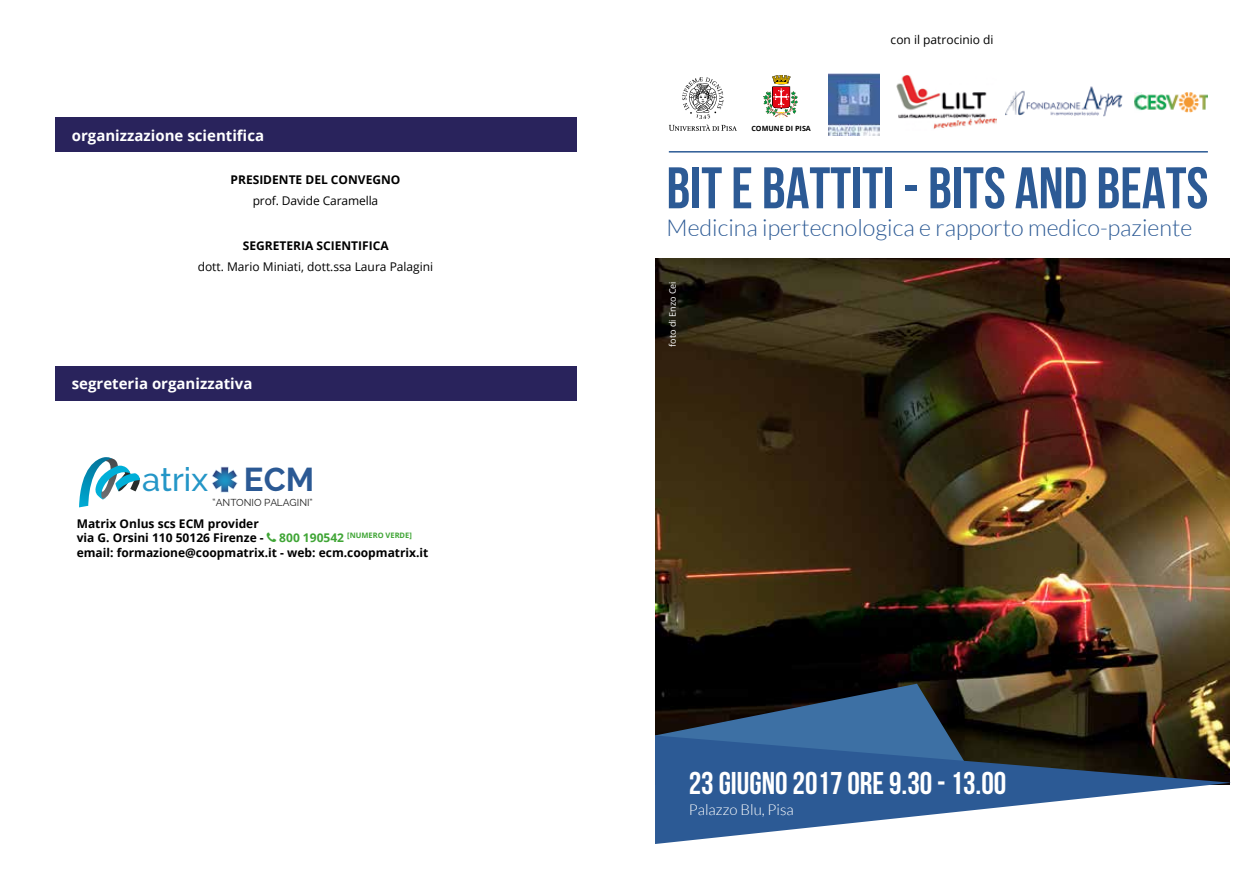
<style>
.page{position:relative;width:1259px;height:893px;background:#fff}
.page>*{position:absolute;margin:0;border:0;box-sizing:border-box;transform-origin:0 0}
.t1{font:58.5px "Bebas Neue";color:#2c5a95}
.t2{font:500 32.85px "Raleway";color:#2496c7}
.t3{font:31.5px "Bebas Neue";color:#fff}
.t4{font:300 23.25px "Lato";color:#2c5a95}
.t5{font:700 15px "Open Sans";color:#fff}
.t6{font:300 15px "Lato";color:#fff}
.t7{font:700 12px/14.4px "Open Sans";color:#000}
.t8{font:12px "Open Sans";color:#000}
.t9{font:10.05px "Raleway";color:#1c1c1c}
.t10{font:9px "Open Sans";color:#fff}
.t11{font:700 7.5px "Open Sans";color:#3fa535}
.t12{font:700 7.2px "Open Sans";color:#000}
.s1{font-weight:700;color:#2b5994}
.s2{font-size:12px}
</style>
<div class="page">
<img style="left:655px;top:258px;width:574px;height:477px">
<div style="left:55px;top:118px;width:521px;height:34px;background:#29235c"></div>
<div style="left:55px;top:367px;width:521px;height:34px;background:#29235c"></div>
<img style="left:212px;top:467px;width:25px;height:25px">
<svg style="left:79px;top:457px;width:61px;height:50px"></svg>
<svg style="left:669px;top:125px;width:68px;height:6px"></svg>
<svg style="left:682px;top:77px;width:41px;height:42px"></svg>
<img style="left:1134px;top:93px;width:74px;height:20px">
<svg style="left:763px;top:75px;width:35px;height:43px"></svg>
<img style="left:896px;top:75px;width:100px;height:54px">
<img style="left:1005px;top:86px;width:118px;height:30px">
<svg style="left:655px;top:684px;width:325px;height:51px;background:#23384e"></svg>
<svg style="left:655px;top:735px;width:576px;height:109px;fill:#2c5a95"></svg>
<hr style="left:669px;top:151px;width:539px;height:2px;background:#2c5a95">
<img style="left:828px;top:74px;width:51px;height:62px">
<p class="t5" style="left:72px;top:124px;width:194px">organizzazione scientifica</p>
<p class="t7" style="left:230px;top:172px;width:171px">PRESIDENTE DEL CONVEGNO</p>
<p class="t8" style="left:253px;top:192px;width:127px">prof. Davide Caramella</p>
<p class="t7" style="left:243px;top:238px;width:147px">SEGRETERIA SCIENTIFICA</p>
<p class="t8" style="left:198px;top:258px;width:237px">dott. Mario Miniati, dott.ssa Laura Palagini</p>
<p class="t5" style="left:72px;top:373px;width:182px">segreteria organizzativa</p>
<h2 class="t2" style="left:142px;top:461px;width:173px">atrix <span class="s1">ECM</span></h2>
<p class="t9" style="left:212px;top:497px;width:102px">“ANTONIO PALAGINI”</p>
<p class="t7" style="left:77px;top:516px;width:189px">Matrix Onlus scs ECM provider via G. Orsini 110 50126 Firenze -</p>
<p class="t11" style="left:279px;top:530px;width:134px"><span class="s2">800 190542</span> [NUMERO VERDE]</p>
<p class="t7" style="left:77px;top:545px;width:353px">email: formazione@coopmatrix.it - web: ecm.coopmatrix.it</p>
<p class="t12" style="left:751px;top:123px;width:61px">COMUNE DI PISA</p>
<p class="t8" style="left:890px;top:31px;width:104px">con il patrocinio di</p>
<h1 class="t1" style="left:666px;top:156px;width:543px">BIT E BATTITI - BITS AND BEATS</h1>
<h3 class="t4" style="left:666px;top:215px;width:527px">Medicina ipertecnologica e rapporto medico-paziente</h3>
<p class="t10" style="left:666px;top:347px;width:67px;rotate:-90deg">foto di Enzo Cei</p>
<h3 class="t3" style="left:689px;top:765px;width:319px">23 GIUGNO 2017 ORE 9.30 - 13.00</h3>
<p class="t6" style="left:689px;top:801px;width:106px">Palazzo Blu, Pisa</p>
</div>
